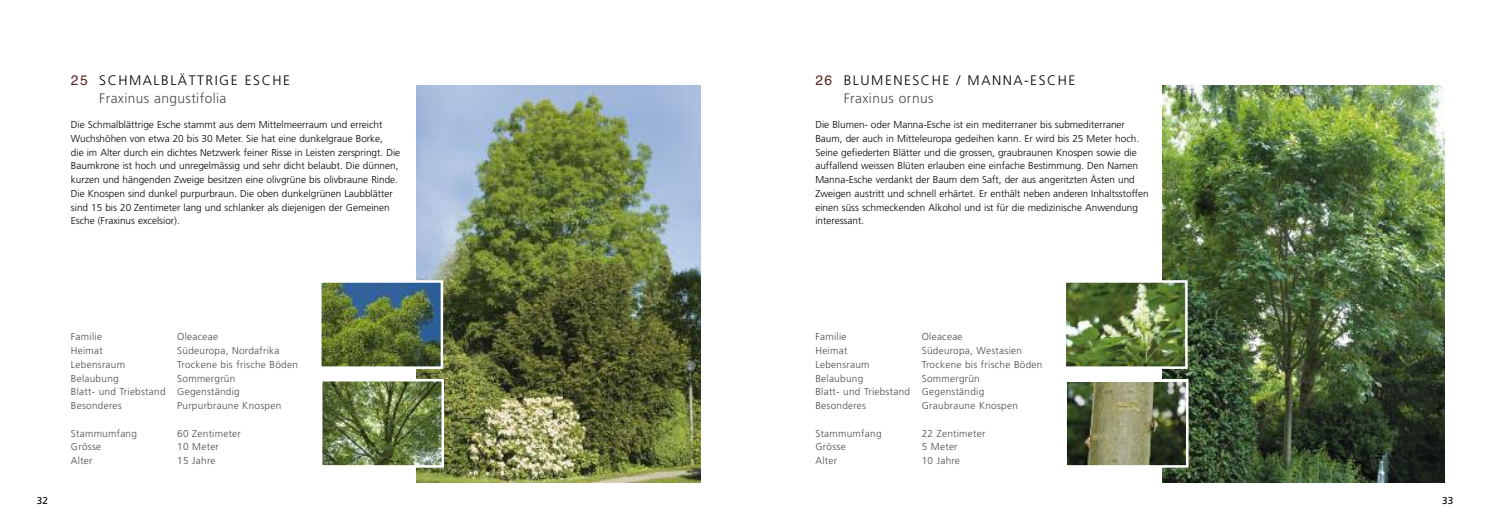
<style>
.page{position:relative;width:1489px;height:525px;background:#fff}
.page>*{position:absolute;margin:0;border:0;box-sizing:border-box;transform-origin:0 0}
.t1{font:300 13.75px/18.8px "Frutiger";letter-spacing:.07em;color:#000}
.t2{font:300 13.75px/18.8px "Frutiger";letter-spacing:.11em;color:#000}
.t3{font:300 10px/13.8px "Frutiger";color:#000}
.t4{font:300 10px/13.8px "Frutiger";letter-spacing:.03em;color:#474b4e}
.t5{font:10px "Frutiger";color:#000}
.s1{font-family:"Helvetica";font-weight:400;color:#55221f}
.s2{color:#474b4e}
</style>
<div class="page">
<img style="left:1162px;top:86px;width:282px;height:396px">
<img style="left:1066px;top:283px;width:118px;height:83px">
<div style="left:1063px;top:280px;width:124px;height:89px;border:2px solid #fff"></div>
<img style="left:1067px;top:382px;width:118px;height:82px">
<div style="left:1064px;top:379px;width:124px;height:88px;border:2px solid #fff"></div>
<img style="left:416px;top:86px;width:284px;height:396px">
<img style="left:322px;top:283px;width:118px;height:83px">
<div style="left:319px;top:280px;width:124px;height:89px;border:2px solid #fff"></div>
<img style="left:323px;top:382px;width:118px;height:82px">
<div style="left:320px;top:379px;width:124px;height:88px;border:2px solid #fff"></div>
<h1 class="t1" style="left:99px;top:71px;width:192px;text-indent:-28px"><span class="s1">25</span> SCHMALBLÄTTRIGE ESCHE<br><span class="s2">Fraxinus angustifolia</span></h1>
<p class="t3" style="left:71px;top:118px;width:331px">Die Schmalblättrige Esche stammt aus dem Mittelmeerraum und erreicht Wuchshöhen von etwa 20 bis 30 Meter. Sie hat eine dunkelgraue Borke,<br>die im Alter durch ein dichtes Netzwerk feiner Risse in Leisten zerspringt. Die Baumkrone ist hoch und unregelmässig und sehr dicht belaubt. Die dünnen, kurzen und hängenden Zweige besitzen eine olivgrüne bis olivbraune Rinde.<br>Die Knospen sind dunkel purpurbraun. Die oben dunkelgrünen Laubblätter sind 15 bis 20 Zentimeter lang und schlanker als diejenigen der Gemeinen Esche (Fraxinus excelsior).</p>
<p class="t5" style="left:37px;top:496px;width:13px">32</p>
<p class="t4" style="left:71px;top:330px;width:33px">Familie</p>
<p class="t4" style="left:177px;top:330px;width:42px">Oleaceae</p>
<p class="t4" style="left:71px;top:344px;width:33px">Heimat</p>
<p class="t4" style="left:177px;top:344px;width:104px">Südeuropa, Nordafrika</p>
<p class="t4" style="left:71px;top:358px;width:56px">Lebensraum</p>
<p class="t4" style="left:177px;top:358px;width:122px">Trockene bis frische Böden</p>
<p class="t4" style="left:71px;top:372px;width:49px">Belaubung</p>
<p class="t4" style="left:71px;top:372px;width:170px;text-indent:106px">Sommergrün<br>Blatt- und Triebstand Gegenständig<br>Besonderes</p>
<p class="t4" style="left:177px;top:399px;width:105px">Purpurbraune Knospen</p>
<p class="t4" style="left:71px;top:427px;width:68px">Stammumfang</p>
<p class="t4" style="left:177px;top:427px;width:65px">60 Zentimeter</p>
<p class="t4" style="left:71px;top:440px;width:32px">Grösse</p>
<p class="t4" style="left:177px;top:440px;width:43px">10 Meter</p>
<p class="t4" style="left:71px;top:454px;width:23px">Alter</p>
<p class="t4" style="left:177px;top:454px;width:40px">15 Jahre</p>
<h1 class="t2" style="left:843px;top:71px;width:233px;text-indent:-28px"><span class="s1">26</span> BLUMENESCHE / MANNA-ESCHE<br><span class="s2">Fraxinus ornus</span></h1>
<p class="t3" style="left:815px;top:118px;width:335px">Die Blumen- oder Manna-Esche ist ein mediterraner bis submediterraner Baum, der auch in Mitteleuropa gedeihen kann. Er wird bis 25 Meter hoch.<br>Seine gefiederten Blätter und die grossen, graubraunen Knospen sowie die auffallend weissen Blüten erlauben eine einfache Bestimmung. Den Namen Manna-Esche verdankt der Baum dem Saft, der aus angeritzten Ästen und Zweigen austritt und schnell erhärtet. Er enthält neben anderen Inhaltsstoffen einen süss schmeckenden Alkohol und ist für die medizinische Anwendung interessant.</p>
<p class="t4" style="left:815px;top:330px;width:33px">Familie</p>
<p class="t4" style="left:921px;top:330px;width:42px">Oleaceae</p>
<p class="t4" style="left:815px;top:344px;width:33px">Heimat</p>
<p class="t4" style="left:921px;top:344px;width:102px">Südeuropa, Westasien</p>
<p class="t4" style="left:815px;top:358px;width:56px">Lebensraum</p>
<p class="t4" style="left:921px;top:358px;width:122px">Trockene bis frische Böden</p>
<p class="t4" style="left:815px;top:372px;width:49px">Belaubung</p>
<p class="t4" style="left:815px;top:372px;width:170px;text-indent:106px">Sommergrün<br>Blatt- und Triebstand Gegenständig<br>Besonderes</p>
<p class="t4" style="left:921px;top:399px;width:98px">Graubraune Knospen</p>
<p class="t4" style="left:815px;top:427px;width:68px">Stammumfang</p>
<p class="t4" style="left:921px;top:427px;width:65px">22 Zentimeter</p>
<p class="t4" style="left:815px;top:440px;width:32px">Grösse</p>
<p class="t4" style="left:921px;top:440px;width:37px">5 Meter</p>
<p class="t4" style="left:815px;top:454px;width:23px">Alter</p>
<p class="t4" style="left:921px;top:454px;width:40px">10 Jahre</p>
<p class="t5" style="left:1441px;top:496px;width:13px">33</p>
</div>
